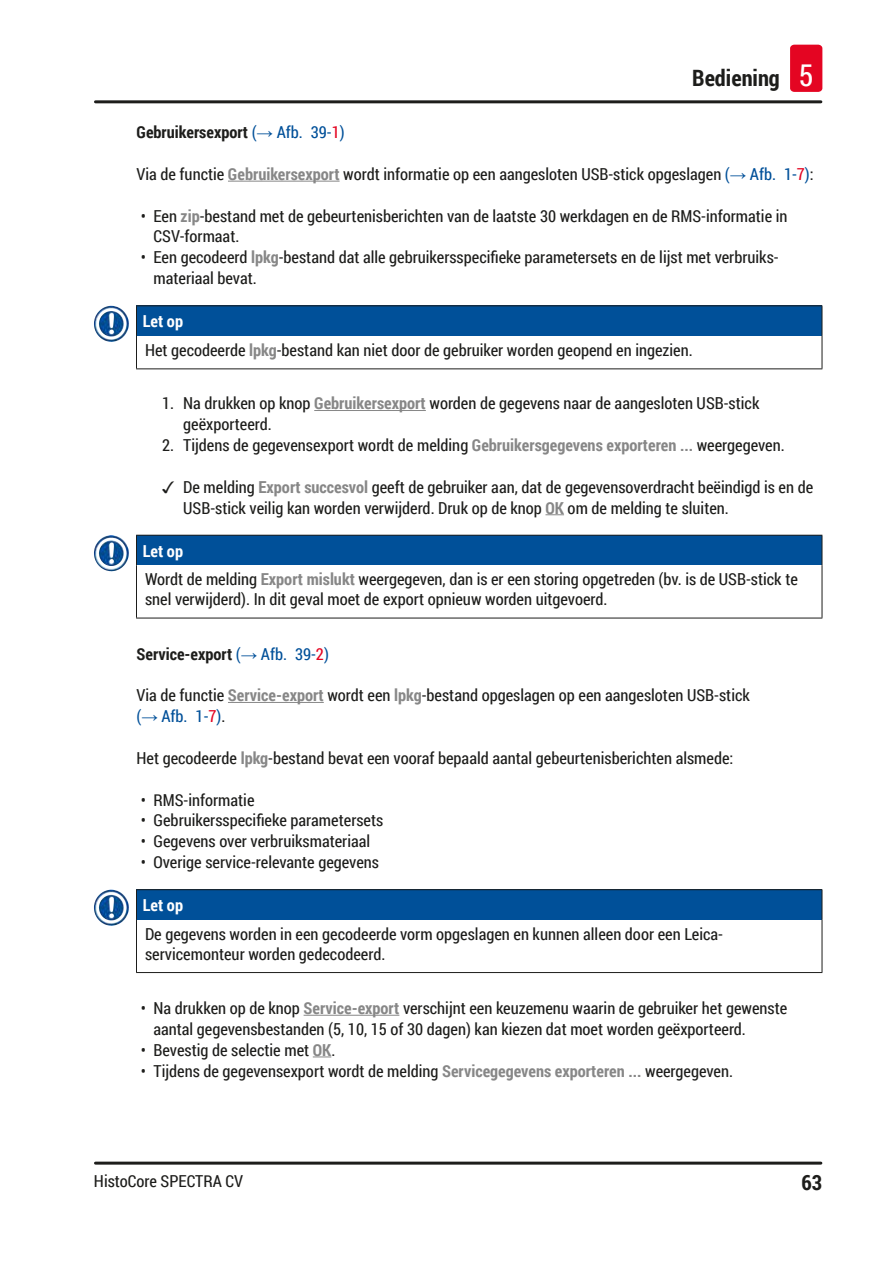
<style>
.page{position:relative;width:893px;height:1263px;background:#fff}
.page>*{position:absolute;margin:0;border:0;box-sizing:border-box;transform-origin:0 0}
.t1{font:700 22.5px "Roboto Condensed";color:#1d1d1b}
.t2{font:700 21px "Roboto Condensed";color:#1d1d1b}
.Source_of_danger{font:16.5px/20.9px "Roboto Condensed";color:#1d1d1b}
.Description_text{font:16.5px/20.9px "Roboto Condensed";color:#1d1d1b}
.Subheading{font:700 16.5px "Roboto Condensed";color:#1d1d1b}
.Signalword__no_use_a{font:700 16.5px "Roboto Condensed";color:#fff}
.s1{font-weight:400;font-size:30px;color:#fff}
.s2{font-weight:400;color:#005099}
.s3{font-family:"Arial";font-weight:400;color:#005099}
.s4{font-weight:400;color:#e40522}
.s5{font-weight:700;color:#878787}
.s6{color:#005099}
.s7{font-family:"Arial";color:#005099}
.s8{color:#e40522}
</style>
<div class="page">
<hr style="left:95px;top:100px;width:726px;height:3px;background:#1d1d1b">
<hr style="left:95px;top:1161px;width:726px;height:3px;background:#1d1d1b">
<div style="left:790px;top:45px;width:32px;height:47px;background:#e40522;border-radius:4px"></div>
<hr style="left:228px;top:181px;width:112px;height:1px;background:#878787">
<hr style="left:314px;top:410px;width:112px;height:1px;background:#878787">
<svg style="left:545px;top:514px;width:19px;height:1px"></svg>
<hr style="left:228px;top:702px;width:96px;height:1px;background:#878787">
<hr style="left:304px;top:1015px;width:95px;height:1px;background:#878787">
<svg style="left:313px;top:1056px;width:18px;height:1px"></svg>
<div style="left:136px;top:306px;width:686px;height:30px;background:#005099"></div>
<hr style="left:136px;top:306px;width:1px;height:30px;background:#1d1d1b">
<hr style="left:136px;top:336px;width:1px;height:32px;background:#1d1d1b">
<hr style="left:822px;top:336px;width:1px;height:32px;background:#1d1d1b">
<hr style="left:136px;top:368px;width:686px;height:1px;background:#1d1d1b">
<hr style="left:136px;top:305px;width:686px;height:1px;background:#1d1d1b">
<hr style="left:822px;top:306px;width:1px;height:30px;background:#1d1d1b">
<img style="left:94px;top:306px;width:26px;height:36px">
<div style="left:136px;top:535px;width:686px;height:30px;background:#005099"></div>
<svg style="left:136px;top:536px;width:1px;height:29px"></svg>
<hr style="left:136px;top:565px;width:1px;height:53px;background:#1d1d1b">
<hr style="left:822px;top:565px;width:1px;height:53px;background:#1d1d1b">
<hr style="left:136px;top:618px;width:686px;height:1px;background:#1d1d1b">
<hr style="left:136px;top:535px;width:686px;height:1px;background:#1d1d1b">
<svg style="left:822px;top:536px;width:1px;height:29px"></svg>
<img style="left:94px;top:535px;width:26px;height:36px">
<div style="left:136px;top:890px;width:686px;height:30px;background:#005099"></div>
<hr style="left:136px;top:890px;width:1px;height:30px;background:#1d1d1b">
<hr style="left:136px;top:920px;width:1px;height:52px;background:#1d1d1b">
<hr style="left:822px;top:920px;width:1px;height:52px;background:#1d1d1b">
<hr style="left:136px;top:972px;width:686px;height:1px;background:#1d1d1b">
<hr style="left:136px;top:889px;width:686px;height:1px;background:#1d1d1b">
<hr style="left:822px;top:890px;width:1px;height:30px;background:#1d1d1b">
<img style="left:94px;top:890px;width:26px;height:36px">
<h1 class="t1" style="left:692px;top:62px;width:123px">Bediening <span class="s1">5</span></h1>
<p class="Subheading" style="left:136px;top:121px;width:210px">Gebruikersexport <span class="s2">(</span><span class="s3">→</span> <span class="s2">Afb. 39‑</span><span class="s4">1</span><span class="s2">)</span></p>
<p class="Description_text" style="left:136px;top:163px;width:679px">Via de functie <span class="s5">Gebruikersexport</span> wordt informatie op een aangesloten USB-stick opgeslagen <span class="s6">(</span><span class="s7">→</span> <span class="s6">Afb. 1‑</span><span class="s8">7</span><span class="s6">)</span>:</p>
<p class="Source_of_danger" style="left:153px;top:205px;width:635px;text-indent:-13px">• Een <span class="s5">zip</span>-bestand met de gebeurtenisberichten van de laatste 30 werkdagen en de RMS-informatie in<br>CSV-formaat.</p>
<p class="Source_of_danger" style="left:153px;top:246px;width:625px;text-indent:-13px">• Een gecodeerd <span class="s5">lpkg</span>-bestand dat alle gebruikersspecifieke parametersets en de lijst met verbruiks&shy;materiaal bevat.</p>
<p class="Signalword__no_use_a" style="left:143px;top:310px;width:42px">Let op</p>
<p class="Source_of_danger" style="left:145px;top:339px;width:549px">Het gecodeerde <span class="s5">lpkg</span>-bestand kan niet door de gebruiker worden geopend en ingezien.</p>
<p class="Source_of_danger" style="left:183px;top:392px;width:578px;text-indent:-21px">1. Na drukken op knop <span class="s5">Gebruikersexport</span> worden de gegevens naar de aangesloten USB-stick geëxporteerd.</p>
<p class="Source_of_danger" style="left:162px;top:434px;width:624px">2. Tijdens de gegevensexport wordt de melding <span class="s5">Gebruikersgegevens exporteren ...</span> weergegeven.</p>
<p class="Source_of_danger" style="left:183px;top:476px;width:631px">De melding <span class="s5">Export succesvol</span> geeft de gebruiker aan, dat de gegevensoverdracht beëindigd is en de<br>USB-stick veilig kan worden verwijderd. Druk op de knop <span class="s5">OK</span> om de melding te sluiten.</p>
<p class="Signalword__no_use_a" style="left:143px;top:539px;width:42px">Let op</p>
<p class="Source_of_danger" style="left:145px;top:569px;width:654px;line-height:19.8px">Wordt de melding <span class="s5">Export mislukt</span> weergegeven, dan is er een storing opgetreden (bv. is de USB-stick te snel verwijderd). In dit geval moet de export opnieuw worden uitgevoerd.</p>
<p class="Subheading" style="left:136px;top:642px;width:194px">Service-export <span class="s2">(</span><span class="s3">→</span> <span class="s2">Afb. 39‑</span><span class="s4">2</span><span class="s2">)</span></p>
<p class="Description_text" style="left:136px;top:684px;width:615px">Via de functie <span class="s5">Service-export</span> wordt een <span class="s5">lpkg</span>-bestand opgeslagen op een aangesloten USB-stick <span class="s6">(</span><span class="s7">→</span> <span class="s6">Afb. 1‑</span><span class="s8">7</span><span class="s6">)</span>.</p>
<p class="Description_text" style="left:136px;top:747px;width:598px">Het gecodeerde <span class="s5">lpkg</span>-bestand bevat een vooraf bepaald aantal gebeurtenisberichten alsmede:</p>
<p class="Source_of_danger" style="left:141px;top:789px;width:115px">• RMS-informatie</p>
<p class="Source_of_danger" style="left:141px;top:809px;width:244px">• Gebruikersspecifieke parametersets</p>
<p class="Source_of_danger" style="left:141px;top:830px;width:231px">• Gegevens over verbruiksmateriaal</p>
<p class="Source_of_danger" style="left:141px;top:851px;width:240px">• Overige service-relevante gegevens</p>
<p class="Signalword__no_use_a" style="left:143px;top:894px;width:42px">Let op</p>
<p class="Source_of_danger" style="left:145px;top:924px;width:580px;line-height:19.8px">De gegevens worden in een gecodeerde vorm opgeslagen en kunnen alleen door een Leica&shy;servicemonteur worden gedecodeerd.</p>
<p class="Source_of_danger" style="left:153px;top:997px;width:635px;text-indent:-13px">• Na drukken op de knop <span class="s5">Service-export</span> verschijnt een keuzemenu waarin de gebruiker het gewenste aantal gegevensbestanden (5, 10, 15 of 30 dagen) kan kiezen dat moet worden geëxporteerd.</p>
<p class="Source_of_danger" style="left:141px;top:1039px;width:196px">• Bevestig de selectie met <span class="s5">OK</span>.</p>
<p class="Source_of_danger" style="left:141px;top:1060px;width:594px">• Tijdens de gegevensexport wordt de melding <span class="s5">Servicegegevens exporteren ...</span> weergegeven.</p>
<p class="Source_of_danger" style="left:94px;top:1170px;width:151px">HistoCore SPECTRA CV</p>
<p class="t2" style="left:801px;top:1168px;width:22px">63</p>
</div>
